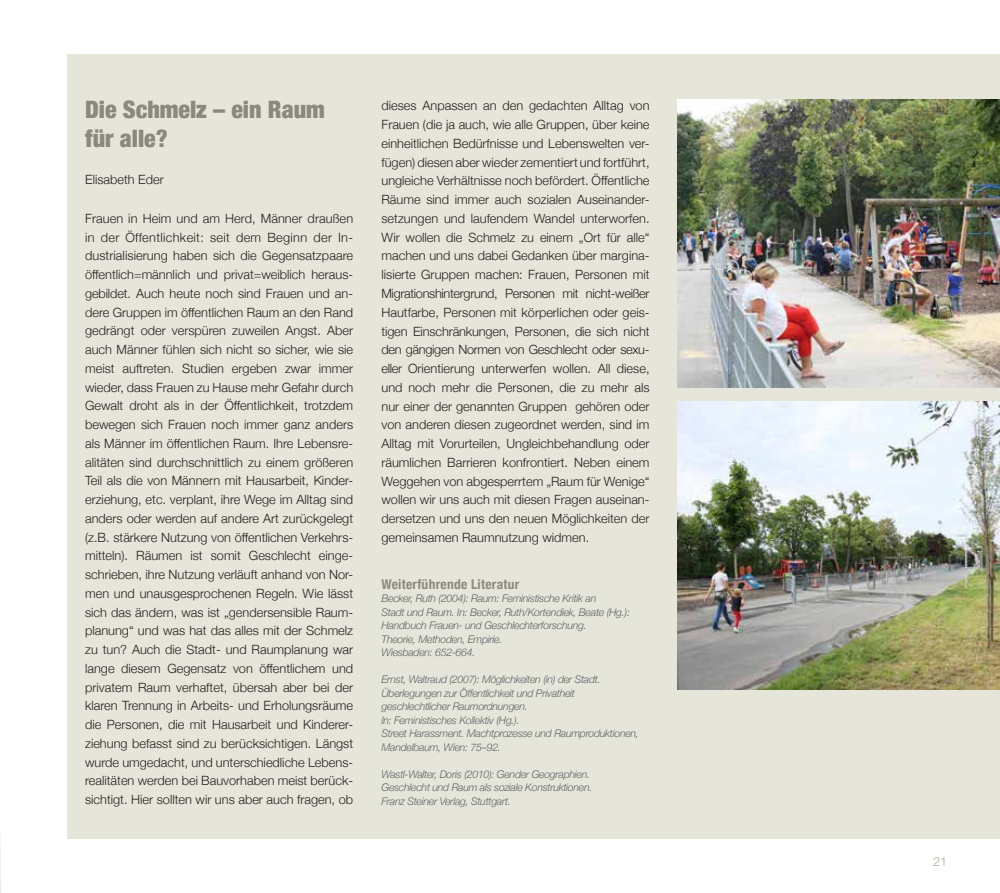
<style>
.page{position:relative;width:1000px;height:893px;background:#fff}
.page>*{position:absolute;margin:0;border:0;box-sizing:border-box;transform-origin:0 0}
.t1{font:900 condensed 24px/28.5px "Helvetica Neue";color:#8a8a7c}
.t2{font:700 condensed 13.5px "Helvetica Neue";letter-spacing:.02em;color:#8a8a7c}
.t3{font:300 12.75px/18.8px "Helvetica Neue";color:#231f20}
.t4{font:300 12.75px "Helvetica Neue";color:#aead9b}
.t5{font:italic 300 10.5px/13.5px "Helvetica Neue";letter-spacing:-.025em;color:#616265}
</style>
<div class="page">
<div style="left:67px;top:54px;width:932px;height:785px;background:#e6e5da"></div>
<svg style="left:0;top:837px;width:1px;height:56px"></svg>
<img style="left:677px;top:100px;width:322px;height:288px">
<img style="left:677px;top:401px;width:322px;height:289px">
<h1 class="t1" style="left:85px;top:94px;width:241px">Die Schmelz – ein Raum für alle?</h1>
<p class="t3" style="left:85px;top:170px;width:80px">Elisabeth Eder</p>
<p class="t3" style="left:85px;top:208px;width:269px">Frauen in Heim und am Herd, Männer draußen in der Öffentlichkeit: seit dem Beginn der In&shy;dustrialisierung haben sich die Gegensatzpaare öffentlich=männlich und privat=weiblich heraus&shy;gebildet. Auch heute noch sind Frauen und an&shy;dere Gruppen im öffentlichen Raum an den Rand gedrängt oder verspüren zuweilen Angst. Aber auch Männer fühlen sich nicht so sicher, wie sie meist auftreten. Studien ergeben zwar immer wieder, dass Frauen zu Hause mehr Gefahr durch Gewalt droht als in der Öffentlichkeit, trotzdem bewegen sich Frauen noch immer ganz anders als Männer im öffentlichen Raum. Ihre Lebensre&shy;alitäten sind durchschnittlich zu einem größeren Teil als die von Männern mit Hausarbeit, Kinder&shy;erziehung, etc. verplant, ihre Wege im Alltag sind anders oder werden auf andere Art zurückgelegt (z.B. stärkere Nutzung von öffentlichen Verkehrs&shy;mitteln). Räumen ist somit Geschlecht einge&shy;schrieben, ihre Nutzung verläuft anhand von Nor&shy;men und unausgesprochenen Regeln. Wie lässt sich das ändern, was ist „gendersensible Raum&shy;planung“ und was hat das alles mit der Schmelz zu tun? Auch die Stadt- und Raumplanung war lange diesem Gegensatz von öffentlichem und privatem Raum verhaftet, übersah aber bei der klaren Trennung in Arbeits- und Erholungsräume die Personen, die mit Hausarbeit und Kinderer&shy;ziehung befasst sind zu berücksichtigen. Längst wurde umgedacht, und unterschiedliche Lebens&shy;realitäten werden bei Bauvorhaben meist berück&shy;sichtigt. Hier sollten wir uns aber auch fragen, ob</p>
<p class="t3" style="left:381px;top:96px;width:269px;text-align:justify">dieses Anpassen an den gedachten Alltag von Frauen (die ja auch, wie alle Gruppen, über keine einheitlichen Bedürfnisse und Lebenswelten ver&shy;fügen) diesen aber wieder zementiert und fortführt, ungleiche Verhältnisse noch befördert. Öffentliche Räume sind immer auch sozialen Auseinander&shy;setzungen und laufendem Wandel unterworfen.<br>Wir wollen die Schmelz zu einem „Ort für alle“ machen und uns dabei Gedanken über margina&shy;lisierte Gruppen machen: Frauen, Personen mit Migrationshintergrund, Personen mit nicht-weißer Hautfarbe, Personen mit körperlichen oder geis&shy;tigen Einschränkungen, Personen, die sich nicht den gängigen Normen von Geschlecht oder sexu&shy;eller Orientierung unterwerfen wollen. All diese, und noch mehr die Personen, die zu mehr als nur einer der genannten Gruppen gehören oder von anderen diesen zugeordnet werden, sind im Alltag mit Vorurteilen, Ungleichbehandlung oder räumlichen Barrieren konfrontiert. Neben einem Weggehen von abgesperrtem „Raum für Wenige“ wollen wir uns auch mit diesen Fragen auseinan&shy;dersetzen und uns den neuen Möglichkeiten der gemeinsamen Raumnutzung widmen.</p>
<p class="t2" style="left:381px;top:573px;width:139px">Weiterführende Literatur</p>
<p class="t5" style="left:381px;top:591px;width:250px">Becker, Ruth (2004): Raum: Feministische Kritik an<br>Stadt und Raum. In: Becker, Ruth/Kortendiek, Beate (Hg.):<br>Handbuch Frauen- und Geschlechterforschung.<br>Theorie, Methoden, Empirie.<br>Wiesbaden: 652-664.</p>
<p class="t5" style="left:381px;top:672px;width:259px">Ernst, Waltraud (2007): Möglichkeiten (in) der Stadt.<br>Überlegungen zur Öffentlichkeit und Privatheit geschlechtlicher Raumordnungen.<br>In: Feministisches Kollektiv (Hg.).<br>Street Harassment. Machtprozesse und Raumproduktionen, Mandelbaum, Wien: 75–92.</p>
<p class="t5" style="left:381px;top:767px;width:212px">Wastl-Walter, Doris (2010): Gender Geographien.<br>Geschlecht und Raum als soziale Konstruktionen.<br>Franz Steiner Verlag, Stuttgart.</p>
<p class="t4" style="left:933px;top:851px;width:15px">21</p>
</div>
